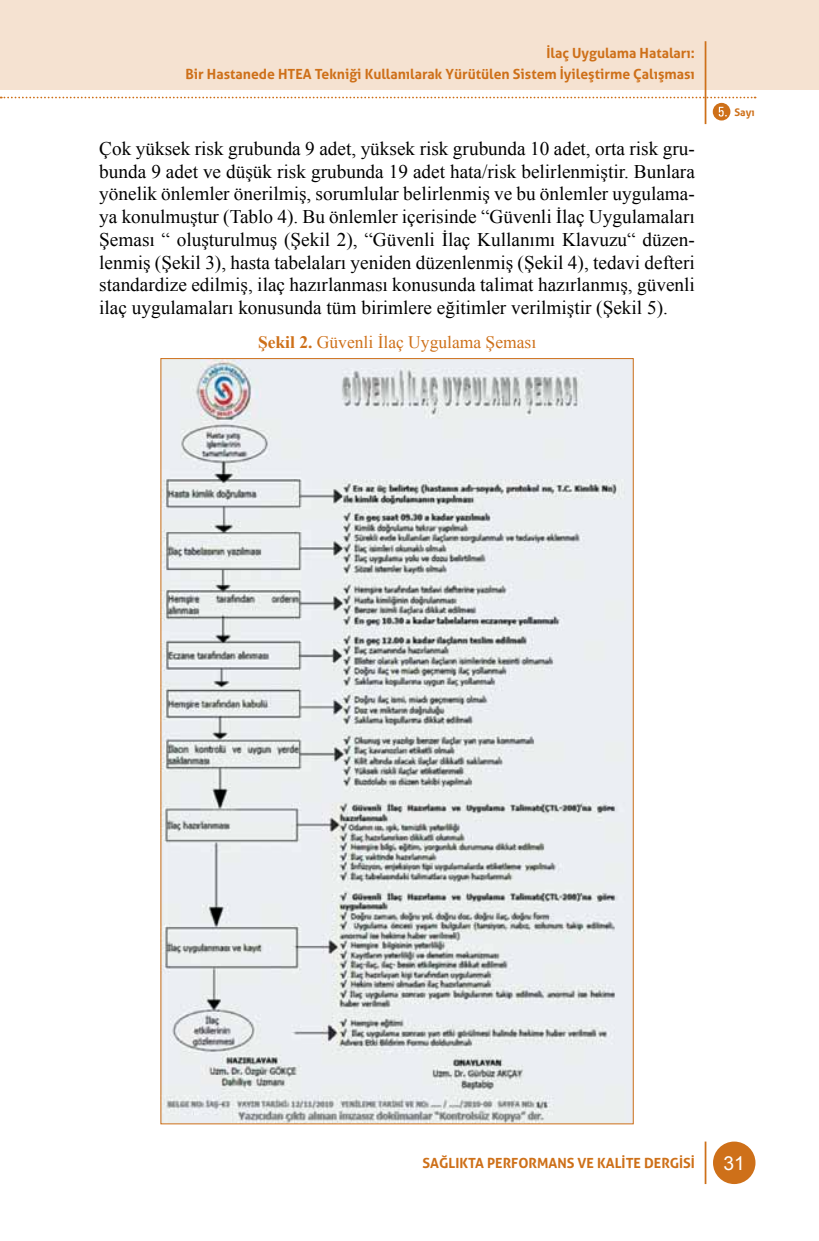
<style>
.page{position:relative;width:819px;height:1241px;background:#fff}
.page>*{position:absolute;margin:0;border:0;box-sizing:border-box;transform-origin:0 0}
.t1{font:19.25px/22.8px "Times New Roman";color:#000;text-align:justify}
.t2{font:19.25px "Arial";color:#fff}
.t3{font:17.5px "Times New Roman";color:#ce7019}
.t4{font:700 14px/21px "Aller";color:#ce7019;text-align:right}
.t5{font:700 10.5px "Aller";color:#ce7019}
.s1{font-weight:700}
</style>
<div class="page">
<div style="left:0;top:0;width:819px;height:89px;background:#f5e2d1"></div>
<hr style="left:704px;top:41px;width:2px;height:83px;background:#ce7019">
<svg style="left:0;top:97px;width:755px;height:1px"></svg>
<div style="left:713px;top:1141px;width:42px;height:42px;background:#ce7019;border-radius:50%"></div>
<hr style="left:704px;top:1141px;width:2px;height:42px;background:#ce7019">
<div style="left:712px;top:103px;width:18px;height:17px;background:#ce7019;border-radius:50%"></div>
<svg style="left:718px;top:107px;width:8px;height:10px"></svg>
<img style="left:162px;top:360px;width:469px;height:762px">
<p class="t4" style="left:185px;top:43px;width:511px">İlaç Uygulama Hataları:<br>Bir Hastanede HTEA Tekniği Kullanılarak Yürütülen Sistem İyileştirme Çalışması</p>
<p class="t1" style="left:99px;top:137px;width:597px">Çok yüksek risk grubunda 9 adet, yüksek risk grubunda 10 adet, orta risk gru&shy;bunda 9 adet ve düşük risk grubunda 19 adet hata/risk belirlenmiştir. Bunlara yönelik önlemler önerilmiş, sorumlular belirlenmiş ve bu önlemler uygulama&shy;ya konulmuştur (Tablo 4). Bu önlemler içerisinde “Güvenli İlaç Uygulamaları Şeması “ oluşturulmuş (Şekil 2), “Güvenli İlaç Kullanımı Klavuzu“ düzen&shy;lenmiş (Şekil 3), hasta tabelaları yeniden düzenlenmiş (Şekil 4), tedavi defteri standardize edilmiş, ilaç hazırlanması konusunda talimat hazırlanmış, güvenli ilaç uygulamaları konusunda tüm birimlere eğitimler verilmiştir (Şekil 5).</p>
<p class="t3" style="left:258px;top:331px;width:280px"><span class="s1">Şekil 2.</span> Güvenli İlaç Uygulama Şeması</p>
<p class="t5" style="left:734px;top:105px;width:22px">Sayı</p>
<p class="t4" style="left:422px;top:1152px;width:274px">SAĞLIKTA PERFORMANS VE KALİTE DERGİSİ</p>
<p class="t2" style="left:723px;top:1150px;width:23px">31</p>
</div>
